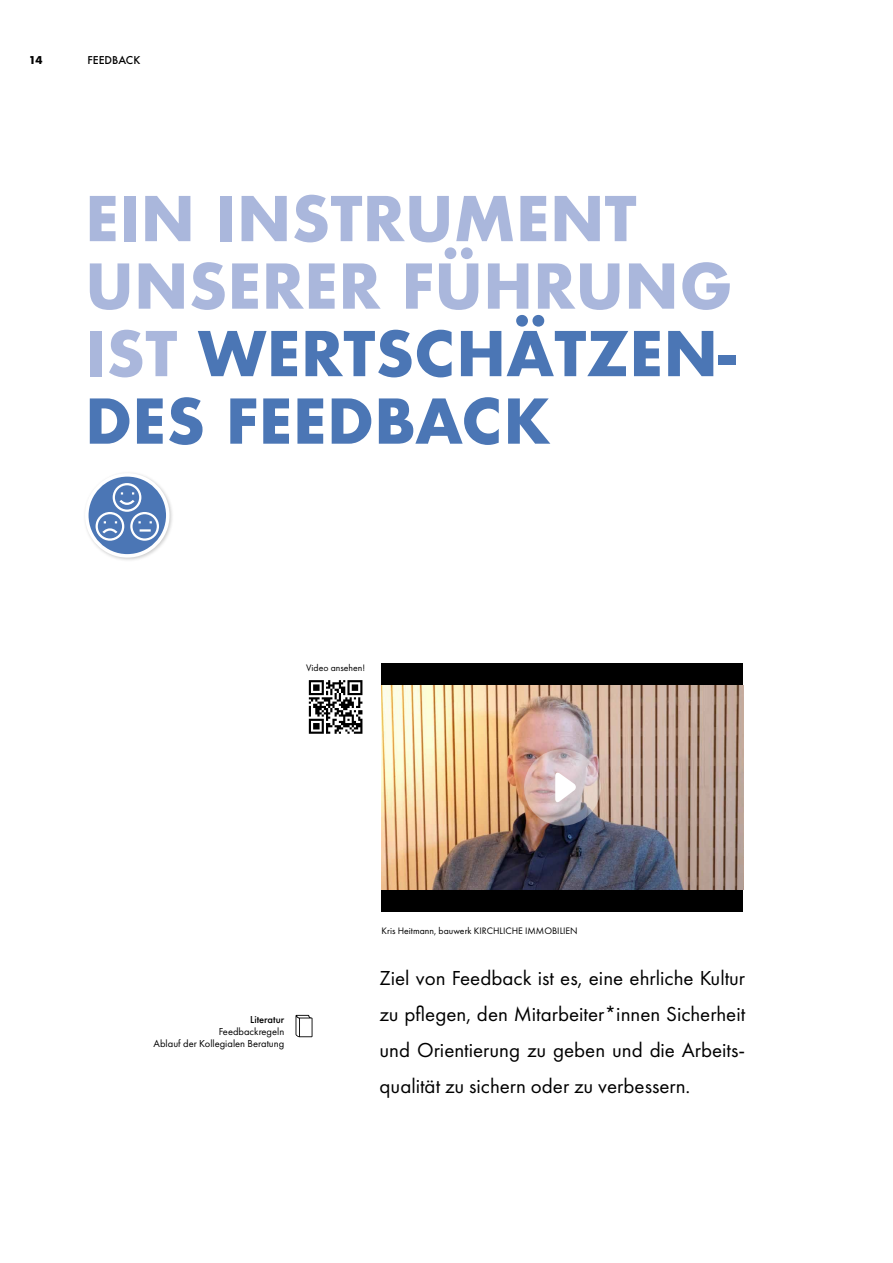
<style>
.page{position:relative;width:893px;height:1263px;background:#fff}
.page>*{position:absolute;margin:0;border:0;box-sizing:border-box;transform-origin:0 0}
.t1{font:700 60px/67.5px "Futura";color:#aab7dc}
.t2{font:21px/36px "Futura PT";color:#000;text-align:justify}
.t3{font:10.5px/12px "Futura PT";color:#000;text-align:right}
.t4{font:500 10.5px "Futura PT";color:#000}
.t5{font:500 10.5px "Futura";color:#000}
.t6{font:700 10.5px "Futura";color:#000}
.t7{font:9.75px "Futura PT";color:#000}
.s1{color:#4b76b5}
</style>
<div class="page">
<div style="left:83px;top:471px;width:92px;height:92px;background:#000;opacity:.2"></div>
<svg style="left:87px;top:475px;width:81px;height:81px"></svg>
<div style="left:85px;top:473px;width:85px;height:85px;border:4px solid #fff;border-radius:50%"></div>
<svg style="left:94px;top:482px;width:66px;height:60px;background:#7293c5"></svg>
<svg style="left:296px;top:1015px;width:16px;height:22px"></svg>
<div style="left:382px;top:663px;width:361px;height:248px;background:#000"></div>
<img style="left:382px;top:686px;width:361px;height:203px">
<svg style="left:524px;top:749px;width:77px;height:77px;background:#cab4b5"></svg>
<svg style="left:555px;top:772px;width:22px;height:31px"></svg>
<div style="left:307px;top:678px;width:58px;height:58px;background:linear-gradient(to right,#fff,#fff)"></div>
<svg style="left:309px;top:680px;width:53px;height:54px"></svg>
<p class="t6" style="left:29px;top:52px;width:15px">14</p>
<p class="t5" style="left:87px;top:53px;width:54px">FEEDBACK</p>
<h1 class="t1" style="left:85px;top:185px;width:652px">EIN INSTRUMENT<br>UNSERER FÜHRUNG<br>IST <span class="s1">WERTSCHÄTZEN-<br>DES FEEDBACK</span></h1>
<p class="t7" style="left:306px;top:662px;width:60px">Video ansehen!</p>
<p class="t4" style="left:250px;top:1013px;width:36px">Literatur</p>
<p class="t3" style="left:154px;top:1025px;width:132px">Feedbackregeln<br>Ablauf der Kollegialen Beratung</p>
<p class="t7" style="left:382px;top:925px;width:198px">Kris Heitmann, bauwerk KIRCHLICHE IMMOBILIEN</p>
<p class="t2" style="left:379px;top:960px;width:367px">Ziel von Feedback ist es, eine ehrliche Kultur zu pflegen, den Mitarbeiter*innen Sicherheit und Orientierung zu geben und die Arbeits&shy;qualität zu sichern oder zu verbessern.</p>
</div>
